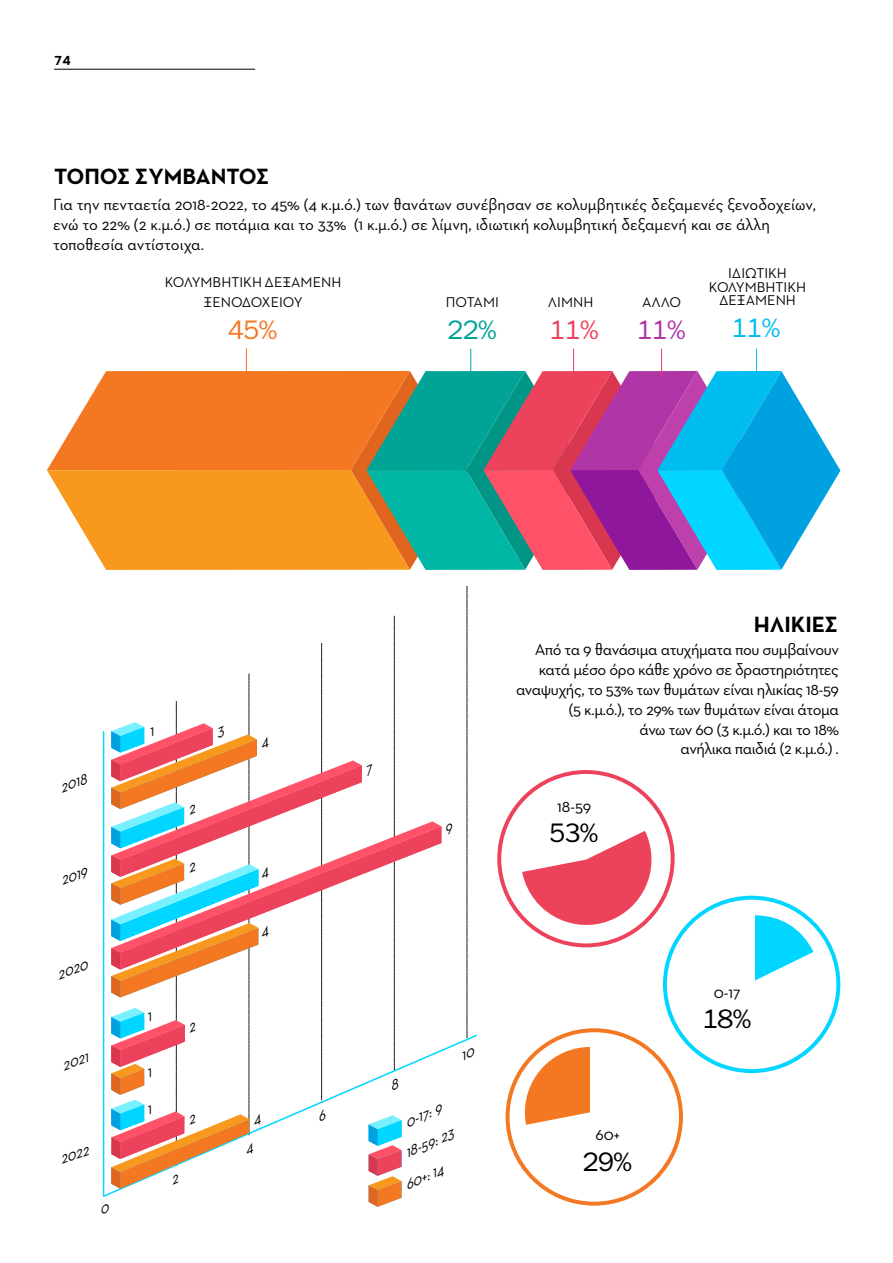
<style>
.page{position:relative;width:893px;height:1263px;background:#fff}
.page>*{position:absolute;margin:0;border:0;box-sizing:border-box;transform-origin:0 0}
.t1{font:25.5px "PF Franklin Gothic";color:#000}
.t2{font:25.5px "PF Franklin Gothic";color:#f47721}
.t3{font:25.5px "PF Franklin Gothic";color:#00a497}
.t4{font:25.5px "PF Franklin Gothic";color:#ed425c}
.t5{font:25.5px "PF Franklin Gothic";color:#b036a8}
.t6{font:25.5px "PF Franklin Gothic";color:#00bdf0}
.t7{font:700 22.5px "Neutraface Text Greek";color:#000}
.t8{font:16.5px/19.8px "Neutraface Two Text Greek";letter-spacing:-.025em;color:#000;text-align:right}
.t9{font:16.5px/19.8px "Neutraface Two Text Greek";letter-spacing:-.005em;color:#000}
.t10{font:italic 15.9px "Neutraface Two Text Greek";color:#000;scale:.91 1}
.t11{font:italic 15.6px/29.2px "Neutraface Two Text Greek";color:#000;scale:.96 1}
.t12{font:14.4px/13.5px "Neutraface Two Text Greek";color:#000;text-align:center}
.t13{font:500 13.5px "Noir Pro";color:#000}
</style>
<div class="page">
<hr style="left:54px;top:69px;width:201px;height:1px;background:#000">
<svg style="left:47px;top:371px;width:793px;height:199px;background:#a28c78"></svg>
<hr style="left:246px;top:349px;width:1px;height:30px;background:#f47721">
<hr style="left:470px;top:349px;width:1px;height:30px;background:#00a497">
<hr style="left:573px;top:349px;width:1px;height:30px;background:#ed425c">
<hr style="left:661px;top:349px;width:1px;height:30px;background:#ed425c">
<hr style="left:756px;top:349px;width:1px;height:30px;background:#00bdf0">
<svg style="left:467px;top:586px;width:1px;height:144px"></svg>
<svg style="left:402px;top:730px;width:76px;height:339px"></svg>
<div style="left:497px;top:770px;width:178px;height:177px;border:4px solid #ed425c;border-radius:50%"></div>
<div style="left:663px;top:896px;width:177px;height:177px;border:4px solid #00d6ff;border-radius:50%"></div>
<div style="left:506px;top:1028px;width:177px;height:177px;border:4px solid #f47721;border-radius:50%"></div>
<svg style="left:519px;top:1047px;width:71px;height:78px"></svg>
<svg style="left:522px;top:831px;width:139px;height:103px"></svg>
<svg style="left:755px;top:915px;width:58px;height:65px"></svg>
<svg style="left:446px;top:822px;width:6px;height:13px"></svg>
<svg style="left:463px;top:1047px;width:11px;height:14px"></svg>
<svg style="left:102px;top:616px;width:300px;height:591px"></svg>
<p class="t13" style="left:54px;top:50px;width:18px">74</p>
<h2 class="t7" style="left:54px;top:163px;width:217px">ΤΟΠΟΣ ΣΥΜΒΑΝΤΟΣ</h2>
<p class="t9" style="left:53px;top:194px;width:765px">Για την πενταετία 2018-2022, το 45% (4 κ.μ.ό.) των θανάτων συνέβησαν σε κολυμβητικές δεξαμενές ξενοδοχείων, ενώ το 22% (2 κ.μ.ό.) σε ποτάμια και το 33% (1 κ.μ.ό.) σε λίμνη, ιδιωτική κολυμβητική δεξαμενή και σε άλλη τοποθεσία αντίστοιχα.</p>
<p class="t12" style="left:165px;top:272px;width:178px;line-height:19.5px">ΚΟΛΥΜΒΗΤΙΚΗ ΔΕΞΑΜΕΝΗ<br>ΞΕΝΟΔΟΧΕΙΟΥ</p>
<p class="t12" style="left:446px;top:295px;width:54px">ΠΟΤΑΜΙ</p>
<p class="t12" style="left:548px;top:295px;width:47px">ΛΙΜΝΗ</p>
<p class="t12" style="left:642px;top:295px;width:41px">AΛΛΟ</p>
<p class="t12" style="left:709px;top:267px;width:99px">ΙΔΙΩΤΙΚΗ<br>ΚΟΛΥΜΒΗΤΙΚΗ<br>ΔΕΞΑΜΕΝΗ</p>
<h1 class="t2" style="left:229px;top:315px;width:50px">45%</h1>
<h1 class="t3" style="left:448px;top:315px;width:50px">22%</h1>
<h1 class="t4" style="left:550px;top:315px;width:50px">11%</h1>
<h1 class="t5" style="left:637px;top:315px;width:50px">11%</h1>
<h1 class="t6" style="left:732px;top:314px;width:50px">11%</h1>
<h2 class="t7" style="left:754px;top:611px;width:86px">ΗΛΙΚΙΕΣ</h2>
<p class="t10" style="left:56px;top:779px;width:32px;rotate:-21deg">2018</p>
<p class="t10" style="left:57px;top:871px;width:32px;rotate:-21deg">2019</p>
<p class="t10" style="left:54px;top:966px;width:36px;rotate:-21deg">2020</p>
<p class="t10" style="left:59px;top:1057px;width:31px;rotate:-21deg">2021</p>
<p class="t10" style="left:57px;top:1150px;width:34px;rotate:-21deg">2022</p>
<p class="t11" style="left:399px;top:1109px;width:42px;rotate:-24deg">0-17: 9</p>
<p class="t11" style="left:387px;top:1145px;width:69px;text-indent:13px;rotate:-24deg">18-59: 23<br>60+: 14</p>
<p class="t8" style="left:516px;top:640px;width:324px">Από τα 9 θανάσιμα ατυχήματα που συμβαίνουν κατά μέσο όρο κάθε χρόνο σε δραστηριότητες αναψυχής, το 53% των θυμάτων είναι ηλικίας 18-59 (5 κ.μ.ό.), το 29% των θυμάτων είναι άτομα<br>άνω των 60 (3 κ.μ.ό.) και το 18%<br>ανήλικα παιδιά (2 κ.μ.ό.) .</p>
<p class="t8" style="left:557px;top:796px;width:36px">18-59</p>
<h1 class="t1" style="left:550px;top:819px;width:50px">53%</h1>
<p class="t8" style="left:595px;top:1124px;width:26px">60+</p>
<h1 class="t1" style="left:583px;top:1147px;width:50px">29%</h1>
<p class="t8" style="left:714px;top:982px;width:29px">0-17</p>
<h1 class="t1" style="left:703px;top:1005px;width:50px">18%</h1>
</div>
